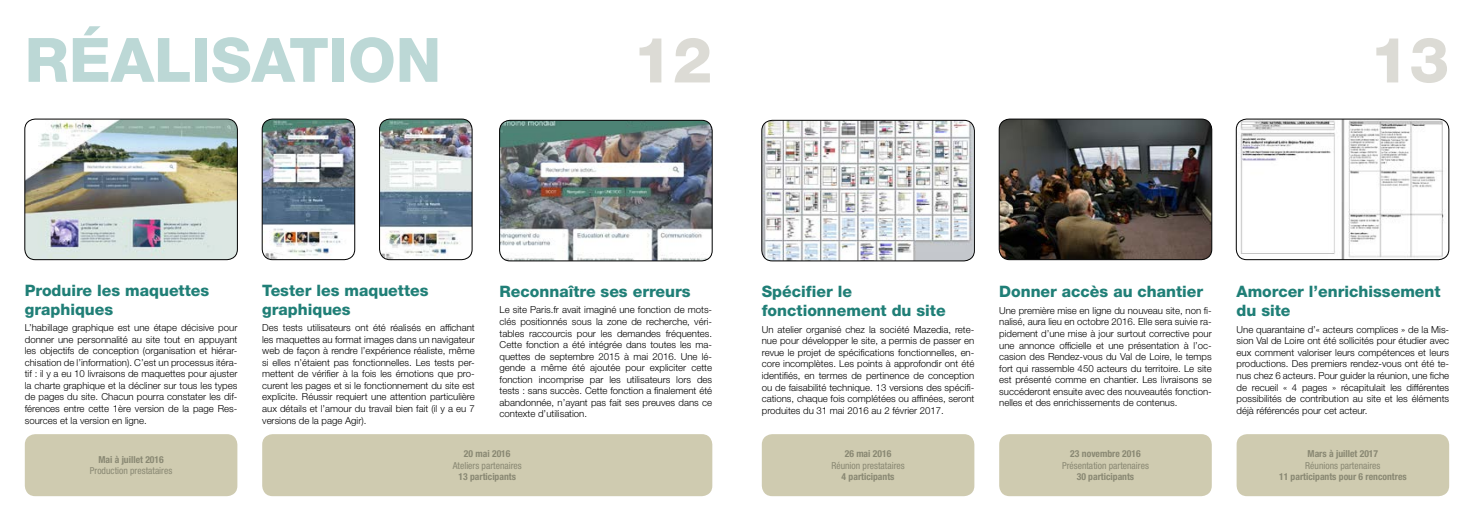
<style>
.page{position:relative;width:1474px;height:521px;background:#fff}
.page>*{position:absolute;margin:0;border:0;box-sizing:border-box;transform-origin:0 0}
.t1{font:800 63px "Helvetica Neue LT Std";color:#dcdbd5}
.t2{font:800 61.25px "Helvetica Neue LT Std";color:#bcd8d6}
.t3{font:800 15.75px/18.9px "Helvetica Neue LT Std";color:#207f77}
.t4{font:300 9.62px/11.5px "Helvetica Neue LT Std";color:#000;text-align:justify}
.t5{font:700 condensed 9.62px "Helvetica Neue LT Std";color:#898873}
.t6{font:condensed 9.62px "Helvetica Neue LT Std";color:#898873}
</style>
<div class="page">
<img style="left:262px;top:119px;width:93px;height:141px">
<div style="left:262px;top:119px;width:93px;height:141px;border:1px solid #000;border-radius:10px"></div>
<img style="left:379px;top:119px;width:93px;height:141px">
<div style="left:379px;top:119px;width:93px;height:141px;border:1px solid #000;border-radius:10px"></div>
<img style="left:25px;top:119px;width:212px;height:141px">
<div style="left:24px;top:119px;width:214px;height:141px;border:1px solid #000;border-radius:10px"></div>
<div style="left:262px;top:434px;width:450px;height:62px;background:#cfcbb0;border-radius:10px"></div>
<img style="left:1000px;top:119px;width:211px;height:141px">
<div style="left:998px;top:119px;width:214px;height:141px;border:1px solid #000;border-radius:10px"></div>
<img style="left:763px;top:120px;width:211px;height:141px">
<div style="left:761px;top:120px;width:213px;height:141px;border:1px solid #000;border-radius:10px"></div>
<img style="left:1237px;top:119px;width:211px;height:141px">
<div style="left:1235px;top:119px;width:214px;height:141px;border:1px solid #000;border-radius:10px"></div>
<div style="left:761px;top:434px;width:213px;height:62px;background:#cfcbb0;border-radius:10px"></div>
<div style="left:999px;top:434px;width:212px;height:62px;background:#cfcbb0;border-radius:10px"></div>
<img style="left:499px;top:120px;width:213px;height:141px">
<div style="left:499px;top:120px;width:213px;height:141px;border:1px solid #000;border-radius:10px"></div>
<div style="left:1236px;top:434px;width:213px;height:62px;background:#cfcbb0;border-radius:10px"></div>
<div style="left:25px;top:434px;width:212px;height:62px;background:#cfcbb0;border-radius:10px"></div>
<h2 class="t2" style="left:25px;top:24px;width:418px">RÉALISATION</h2>
<h1 class="t1" style="left:633px;top:23px;width:81px">12</h1>
<h1 class="t1" style="left:1369px;top:23px;width:81px">13</h1>
<h3 class="t3" style="left:25px;top:281px;width:186px">Produire les maquettes graphiques</h3>
<p class="t4" style="left:25px;top:322px;width:214px">L’habillage graphique est une étape décisive pour donner une personnalité au site tout en appuyant les objectifs de conception (organisation et hiérar&shy;chisation de l’information). C’est un processus itéra&shy;tif : il y a eu 10 livraisons de maquettes pour ajuster la charte graphique et la décliner sur tous les types de pages du site. Chacun pourra constater les dif&shy;férences entre cette 1ère version de la page Res&shy;sources et la version en ligne.</p>
<p class="t5" style="left:98px;top:453px;width:67px">Mai à juillet 2016</p>
<p class="t6" style="left:90px;top:465px;width:84px">Production prestataires</p>
<h3 class="t3" style="left:262px;top:281px;width:168px">Tester les maquettes graphiques</h3>
<p class="t4" style="left:262px;top:322px;width:214px">Des tests utilisateurs ont été réalisés en affichant les maquettes au format images dans un navigateur web de façon à rendre l’expérience réaliste, même si elles n’étaient pas fonctionnelles. Les tests per&shy;mettent de vérifier à la fois les émotions que pro&shy;curent les pages et si le fonctionnement du site est explicite. Réussir requiert une attention particulière aux détails et l’amour du travail bien fait (il y a eu 7 versions de la page Agir).</p>
<h3 class="t3" style="left:499px;top:282px;width:192px">Reconnaître ses erreurs</h3>
<p class="t4" style="left:499px;top:304px;width:214px">Le site Paris.fr avait imaginé une fonction de mots&shy;clés positionnés sous la zone de recherche, véri&shy;tables raccourcis pour les demandes fréquentes.<br>Cette fonction a été intégrée dans toutes les ma&shy;quettes de septembre 2015 à mai 2016. Une lé&shy;gende a même été ajoutée pour expliciter cette fonction incomprise par les utilisateurs lors des tests : sans succès. Cette fonction a finalement été abandonnée, n’ayant pas fait ses preuves dans ce contexte d’utilisation.</p>
<p class="t5" style="left:464px;top:448px;width:48px">20 mai 2016</p>
<p class="t6" style="left:453px;top:460px;width:70px">Ateliers partenaires</p>
<p class="t5" style="left:458px;top:471px;width:59px">13 participants</p>
<h3 class="t3" style="left:761px;top:282px;width:185px">Spécifier le fonctionnement du site</h3>
<p class="t4" style="left:761px;top:323px;width:214px">Un atelier organisé chez la société Mazedia, rete&shy;nue pour développer le site, a permis de passer en revue le projet de spécifications fonctionnelles, en&shy;core incomplètes. Les points à approfondir ont été identifiés, en termes de pertinence de conception ou de faisabilité technique. 13 versions des spécifi&shy;cations, chaque fois complétées ou affinées, seront produites du 31 mai 2016 au 2 février 2017.</p>
<p class="t5" style="left:844px;top:448px;width:48px">26 mai 2016</p>
<p class="t6" style="left:831px;top:460px;width:75px">Réunion prestataires</p>
<p class="t5" style="left:841px;top:471px;width:54px">4 participants</p>
<h3 class="t3" style="left:999px;top:282px;width:205px">Donner accès au chantier</h3>
<p class="t4" style="left:999px;top:304px;width:214px">Une première mise en ligne du nouveau site, non fi&shy;nalisé, aura lieu en octobre 2016. Elle sera suivie ra&shy;pidement d’une mise à jour surtout corrective pour une annonce officielle et une présentation à l’oc&shy;casion des Rendez-vous du Val de Loire, le temps fort qui rassemble 450 acteurs du territoire. Le site est présenté comme en chantier. Les livraisons se succéderont ensuite avec des nouveautés fonction&shy;nelles et des enrichissements de contenus.</p>
<p class="t5" style="left:1070px;top:448px;width:72px">23 novembre 2016</p>
<p class="t6" style="left:1062px;top:460px;width:88px">Présentation partenaires</p>
<p class="t5" style="left:1076px;top:471px;width:59px">30 participants</p>
<h3 class="t3" style="left:1236px;top:282px;width:205px">Amorcer l’enrichissement du site</h3>
<p class="t4" style="left:1236px;top:323px;width:214px">Une quarantaine d’« acteurs complices » de la Mis&shy;sion Val de Loire ont été sollicités pour étudier avec eux comment valoriser leurs compétences et leurs productions. Des premiers rendez-vous ont été te&shy;nus chez 6 acteurs. Pour guider la réunion, une fiche de recueil « 4 pages » récapitulait les différentes possibilités de contribution au site et les éléments déjà référencés pour cet acteur.</p>
<p class="t5" style="left:1307px;top:448px;width:72px">Mars à juillet 2017</p>
<p class="t6" style="left:1305px;top:460px;width:77px">Réunions partenaires</p>
<p class="t5" style="left:1278px;top:471px;width:129px">11 participants pour 6 rencontres</p>
</div>
